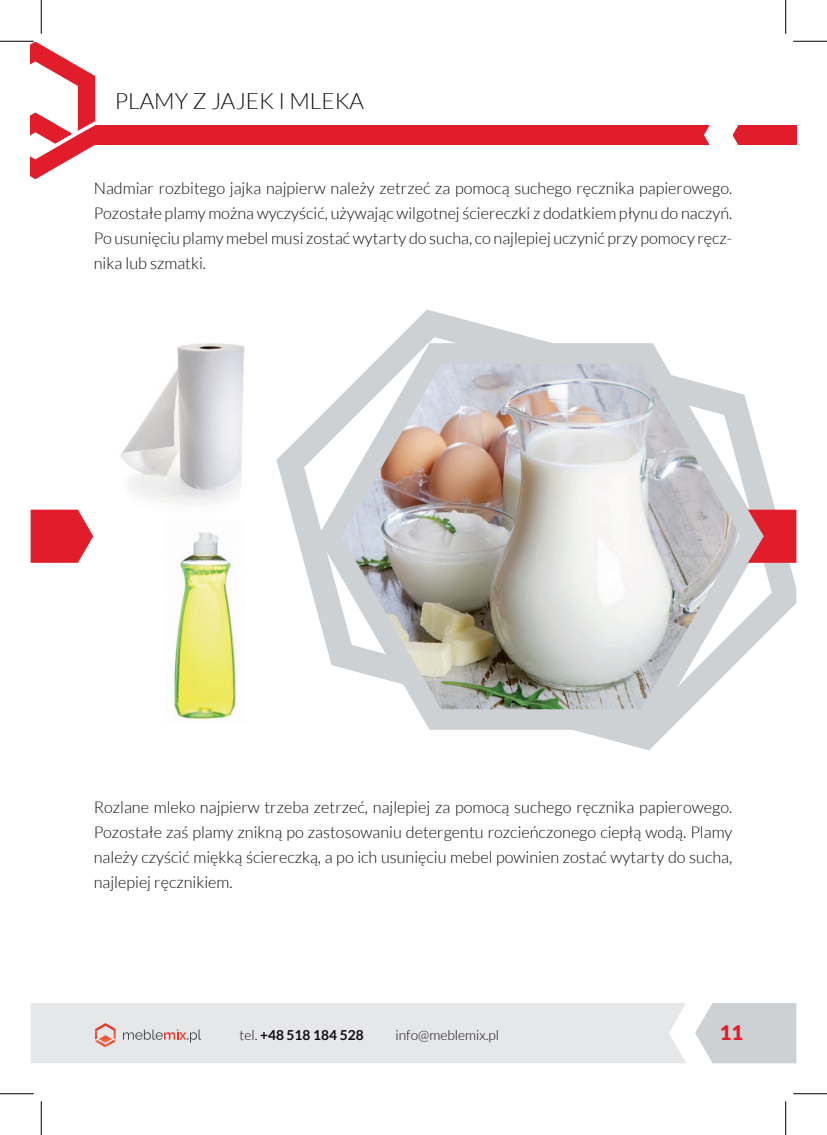
<style>
.page{position:relative;width:827px;height:1135px;background:#fff}
.page>*{position:absolute;margin:0;border:0;box-sizing:border-box;transform-origin:0 0}
.t1{font:300 22.5px "Lato";color:#0e0b10}
.t2{font:900 20px "Lato";color:#e11d2b}
.t3{font:300 16.25px/25px "Lato";color:#0e0b10;text-align:justify}
.t4{font:700 13.75px "Lato";color:#0e0b10}
.t5{font:300 13.75px "Lato";color:#0e0b10}
.s1{font-weight:300}
</style>
<div class="page">
<div style="left:31px;top:1003px;width:655px;height:60px;background:#e6e7e9"></div>
<svg style="left:123px;top:1029px;width:78px;height:13px"></svg>
<svg style="left:95px;top:1023px;width:21px;height:24px"></svg>
<svg style="left:31px;top:42px;width:64px;height:138px"></svg>
<div style="left:95px;top:125px;width:701px;height:20px;background:#e11d2b"></div>
<svg style="left:704px;top:32px;width:83px;height:113px"></svg>
<svg style="left:695px;top:1003px;width:101px;height:61px;background:#d2d5d8"></svg>
<img style="left:120px;top:343px;width:125px;height:162px">
<svg style="left:574px;top:468px;width:222px;height:282px"></svg>
<svg style="left:276px;top:309px;width:275px;height:305px"></svg>
<svg style="left:318px;top:343px;width:446px;height:387px;fill:#ced1d4"></svg>
<img style="left:341px;top:364px;width:399px;height:345px">
<svg style="left:748px;top:510px;width:48px;height:53px;background:#dd3b47"></svg>
<svg style="left:31px;top:510px;width:62px;height:53px;background:#e43844"></svg>
<img style="left:173px;top:532px;width:64px;height:188px">
<hr style="left:0;top:41px;width:34px;height:1px;background:#000">
<hr style="left:793px;top:41px;width:34px;height:1px;background:#000">
<hr style="left:0;top:1093px;width:34px;height:1px;background:#000">
<hr style="left:793px;top:1093px;width:34px;height:1px;background:#000">
<hr style="left:41px;top:0;width:1px;height:34px;background:#000">
<hr style="left:41px;top:1101px;width:1px;height:34px;background:#000">
<hr style="left:785px;top:0;width:1px;height:34px;background:#000">
<hr style="left:785px;top:1101px;width:1px;height:34px;background:#000">
<h1 class="t1" style="left:115px;top:89px;width:251px">PLAMY Z JAJEK I MLEKA</h1>
<p class="t3" style="left:94px;top:176px;width:640px">Nadmiar rozbitego jajka najpierw należy zetrzeć za pomocą suchego ręcznika papierowego.<br>Pozostałe plamy można wyczyścić, używając wilgotnej ściereczki z dodatkiem płynu do naczyń.<br>Po usunięciu plamy mebel musi zostać wytarty do sucha, co najlepiej uczynić przy pomocy ręcz&shy;nika lub szmatki.</p>
<p class="t3" style="left:94px;top:795px;width:640px">Rozlane mleko najpierw trzeba zetrzeć, najlepiej za pomocą suchego ręcznika papierowego.<br>Pozostałe zaś plamy znikną po zastosowaniu detergentu rozcieńczonego ciepłą wodą. Plamy należy czyścić miękką ściereczką, a po ich usunięciu mebel powinien zostać wytarty do sucha, najlepiej ręcznikiem.</p>
<p class="t4" style="left:239px;top:1027px;width:126px"><span class="s1">tel.</span> +48 518 184 528</p>
<p class="t5" style="left:395px;top:1027px;width:105px">info@meblemix.pl</p>
<p class="t2" style="left:719px;top:1021px;width:25px">11</p>
</div>
